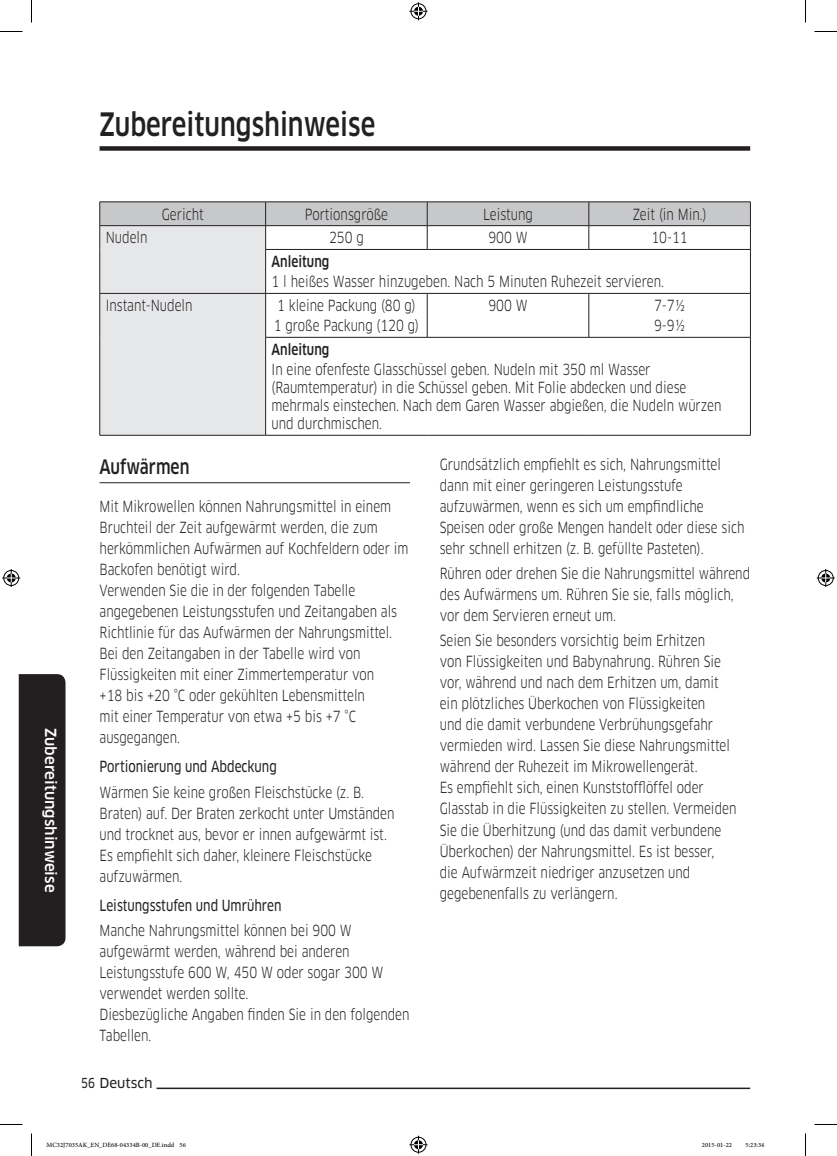
<style>
.page{position:relative;width:837px;height:1156px;background:#fff}
.page>*{position:absolute;margin:0;border:0;box-sizing:border-box;transform-origin:0 0}
.t1{font:500 31.5px "Samsung Clan Pro";color:#232020;scale:.8 1}
.Level2_head_hidden{font:500 19.5px "Samsung Clan Pro";color:#232020;scale:.8 1}
.text{font:15px/21px "Samsung Clan Pro";color:#232020;scale:.8 1}
.table_text{font:15px/18px "Samsung Clan Pro";color:#231f20;scale:.8 1}
.table_text-2{font:15px "Samsung Clan Pro";color:#232020;scale:.8 1}
.Level4_head_new{font:15px "Samsung Clan Pro News";color:#232020;scale:.8 1}
.t2{font:500 15px "Samsung Clan Pro";color:#fff}
.table_text-3{font:500 15px "Samsung Clan Pro";color:#232020;scale:.8 1}
.table_text-4{font:500 15px "Samsung Clan Pro";color:#231f20;scale:.8 1}
.t3{font:13.5px "Samsung Clan Pro News";color:#231f20}
.t4{font:9px "Adobe Arabic";color:#000}
.s1{color:#232020}
</style>
<div class="page">
<hr style="left:157px;top:1087px;width:593px;height:2px;background:#231f20">
<div style="left:100px;top:146px;width:650px;height:5px;background:#231f20"></div>
<div style="left:19px;top:674px;width:47px;height:272px;background:#231f20"></div>
<svg style="left:100px;top:202px;width:651px;height:233px"></svg>
<hr style="left:266px;top:225px;width:161px;height:1px;background:#231f20">
<hr style="left:589px;top:225px;width:162px;height:1px;background:#231f20">
<hr style="left:100px;top:294px;width:1px;height:43px;background:#231f20">
<hr style="left:100px;top:337px;width:1px;height:98px;background:#231f20">
<hr style="left:100px;top:293px;width:166px;height:1px;background:#231f20">
<hr style="left:100px;top:435px;width:166px;height:1px;background:#231f20">
<hr style="left:265px;top:294px;width:1px;height:43px;background:#231f20">
<hr style="left:266px;top:293px;width:161px;height:1px;background:#231f20">
<hr style="left:427px;top:294px;width:1px;height:43px;background:#231f20">
<hr style="left:427px;top:293px;width:162px;height:1px;background:#231f20">
<hr style="left:588px;top:294px;width:1px;height:43px;background:#231f20">
<hr style="left:750px;top:294px;width:1px;height:43px;background:#231f20">
<hr style="left:589px;top:293px;width:162px;height:1px;background:#231f20">
<hr style="left:265px;top:337px;width:1px;height:98px;background:#231f20">
<hr style="left:750px;top:337px;width:1px;height:98px;background:#231f20">
<hr style="left:265px;top:337px;width:162px;height:1px;background:#231f20">
<hr style="left:427px;top:337px;width:162px;height:1px;background:#231f20">
<hr style="left:589px;top:337px;width:162px;height:1px;background:#231f20">
<hr style="left:266px;top:435px;width:161px;height:1px;background:#231f20">
<hr style="left:427px;top:435px;width:162px;height:1px;background:#231f20">
<hr style="left:589px;top:435px;width:162px;height:1px;background:#231f20">
<hr style="left:100px;top:482px;width:310px;height:1px;background:#232020">
<svg style="left:0;top:31px;width:22px;height:1px"></svg>
<svg style="left:814px;top:31px;width:23px;height:1px"></svg>
<svg style="left:0;top:1124px;width:22px;height:1px"></svg>
<svg style="left:814px;top:1124px;width:23px;height:1px"></svg>
<svg style="left:31px;top:0;width:1px;height:22px"></svg>
<svg style="left:31px;top:1133px;width:1px;height:23px"></svg>
<svg style="left:805px;top:0;width:1px;height:22px"></svg>
<svg style="left:805px;top:1133px;width:1px;height:23px"></svg>
<svg style="left:409px;top:2px;width:18px;height:18px"></svg>
<svg style="left:409px;top:1136px;width:18px;height:18px"></svg>
<svg style="left:2px;top:569px;width:18px;height:18px"></svg>
<svg style="left:817px;top:569px;width:18px;height:18px"></svg>
<h1 class="t1" style="left:100px;top:106px;width:346px">Zubereitungshinweise</h1>
<p class="table_text-2" style="left:162px;top:205px;width:54px">Gericht</p>
<p class="table_text-2" style="left:305px;top:205px;width:106px">Portionsgröße</p>
<p class="table_text-2" style="left:483px;top:205px;width:64px">Leistung</p>
<p class="table_text-2" style="left:633px;top:205px;width:94px">Zeit (in Min.)</p>
<p class="table_text-2" style="left:106px;top:229px;width:54px">Nudeln</p>
<p class="table_text-2" style="left:329px;top:229px;width:45px">250 g</p>
<p class="table_text-2" style="left:488px;top:229px;width:51px">900 W</p>
<p class="table_text-2" style="left:651px;top:229px;width:47px">10-11</p>
<p class="table_text-3" style="left:272px;top:253px;width:74px">Anleitung</p>
<p class="table_text-2" style="left:272px;top:273px;width:492px">1 l heißes Wasser hinzugeben. Nach 5 Minuten Ruhezeit servieren.</p>
<p class="table_text" style="left:106px;top:297px;width:110px">Instant-Nudeln</p>
<p class="table_text" style="left:277px;top:297px;width:175px">1 kleine Packung (80 g)</p>
<p class="table_text" style="left:274px;top:317px;width:183px">1 große Packung (120 g)</p>
<p class="table_text" style="left:488px;top:297px;width:51px">900 W</p>
<p class="table_text" style="left:654px;top:297px;width:40px">7-7½</p>
<p class="table_text" style="left:654px;top:317px;width:40px">9-9½</p>
<p class="t2" style="left:59px;top:728px;width:166px;rotate:90deg">Zubereitungshinweise</p>
<p class="table_text-4" style="left:272px;top:341px;width:74px">Anleitung</p>
<p class="table_text" style="left:272px;top:361px;width:564px">In eine ofenfeste Glasschüssel geben. Nudeln mit 350 ml Wasser (Raumtemperatur) in die Schüssel geben. Mit Folie abdecken und diese mehrmals einstechen. Nach dem Garen Wasser abgießen, die Nudeln würzen und durchmischen.</p>
<p class="Level2_head_hidden" style="left:100px;top:455px;width:114px">Aufwärmen</p>
<p class="text" style="left:100px;top:496px;width:388px">Mit Mikrowellen können Nahrungsmittel in einem Bruchteil der Zeit aufgewärmt werden, die zum herkömmlichen Aufwärmen auf Kochfeldern oder im Backofen benötigt wird.<br>Verwenden Sie die in der folgenden Tabelle angegebenen Leistungsstufen und Zeitangaben als Richtlinie für das Aufwärmen der Nahrungsmittel.<br>Bei den Zeitangaben in der Tabelle wird von Flüssigkeiten mit einer Zimmertemperatur von<br>+18 bis +20 °C oder gekühlten Lebensmitteln<br>mit einer Temperatur von etwa +5 bis +7 °C ausgegangen.</p>
<p class="Level4_head_new" style="left:100px;top:758px;width:223px">Portionierung und Abdeckung</p>
<p class="text" style="left:100px;top:782px;width:370px">Wärmen Sie keine großen Fleischstücke (z. B.<br>Braten) auf. Der Braten zerkocht unter Umständen und trocknet aus, bevor er innen aufgewärmt ist.<br>Es empfiehlt sich daher, kleinere Fleischstücke aufzuwärmen.</p>
<p class="Level4_head_new" style="left:100px;top:897px;width:229px">Leistungsstufen und Umrühren</p>
<p class="text" style="left:100px;top:920px;width:389px">Manche Nahrungsmittel können bei 900 W aufgewärmt werden, während bei anderen Leistungsstufe 600 W, 450 W oder sogar 300 W verwendet werden sollte.<br>Diesbezügliche Angaben finden Sie in den folgenden Tabellen.</p>
<p class="t3" style="left:81px;top:1075px;width:73px"><span class="s1">56</span> Deutsch</p>
<p class="text" style="left:440px;top:454px;width:383px">Grundsätzlich empfiehlt es sich, Nahrungsmittel dann mit einer geringeren Leistungsstufe aufzuwärmen, wenn es sich um empfindliche Speisen oder große Mengen handelt oder diese sich sehr schnell erhitzen (z. B. gefüllte Pasteten).</p>
<p class="text" style="left:440px;top:563px;width:389px">Rühren oder drehen Sie die Nahrungsmittel während des Aufwärmens um. Rühren Sie sie, falls möglich, vor dem Servieren erneut um.</p>
<p class="text" style="left:440px;top:630px;width:372px">Seien Sie besonders vorsichtig beim Erhitzen<br>von Flüssigkeiten und Babynahrung. Rühren Sie vor, während und nach dem Erhitzen um, damit ein plötzliches Überkochen von Flüssigkeiten<br>und die damit verbundene Verbrühungsgefahr vermieden wird. Lassen Sie diese Nahrungsmittel während der Ruhezeit im Mikrowellengerät.<br>Es empfiehlt sich, einen Kunststofflöffel oder Glasstab in die Flüssigkeiten zu stellen. Vermeiden Sie die Überhitzung (und das damit verbundene Überkochen) der Nahrungsmittel. Es ist besser,<br>die Aufwärmzeit niedriger anzusetzen und gegebenenfalls zu verlängern.</p>
<p class="t4" style="left:46px;top:1138px;width:141px">MC32J7035AK_EN_DE68-04334B-00_DE.indd 56</p>
<p class="t4" style="left:702px;top:1138px;width:32px">2015-01-22</p>
<p class="t4" style="left:745px;top:1138px;width:20px">5:23:34</p>
</div>
